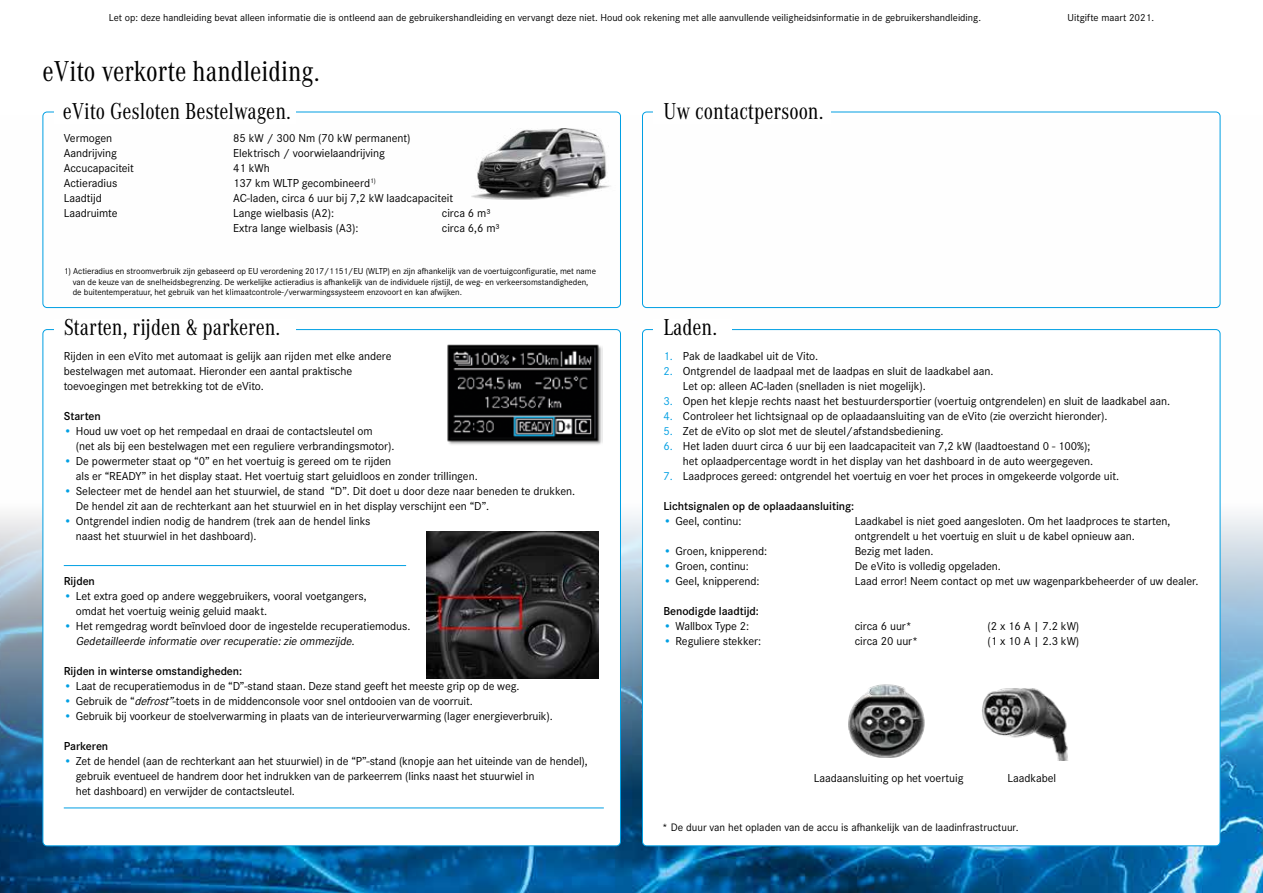
<style>
.page{position:relative;width:1263px;height:893px;background:#fff}
.page>*{position:absolute;margin:0;border:0;box-sizing:border-box;transform-origin:0 0}
.t1{font:30px "Corporate A Con";color:#000}
.t2{font:24px "Corporate A Con";color:#000}
.t3{font:12px/15px "Corporate S";letter-spacing:-.005em;color:#000}
.t4{font:600 12px "Corporate S";letter-spacing:-.005em;color:#000}
.t5{font:11.25px "Corporate S";color:#000}
.t6{font:10.5px "Corporate S";color:#000}
.t7{font:9px/10.5px "Corporate S";letter-spacing:-.005em;color:#000}
.s1{color:#009fe3}
.s2{font-style:italic}
</style>
<div class="page">
<img style="left:0;top:116px;width:1263px;height:777px">
<div style="left:43px;top:112px;width:578px;height:196px;border:1px solid #009fe3;border-radius:4px"></div>
<div style="left:642px;top:112px;width:578px;height:196px;border:1px solid #009fe3;border-radius:4px"></div>
<div style="left:43px;top:330px;width:577px;height:516px;background:#fff;border-radius:4px"></div>
<div style="left:642px;top:330px;width:578px;height:516px;background:#fff;border-radius:4px"></div>
<img style="left:447px;top:344px;width:156px;height:101px">
<hr style="left:64px;top:565px;width:342px;height:1px;background:#009fe3">
<hr style="left:64px;top:807px;width:540px;height:1px;background:#009fe3">
<img style="left:848px;top:684px;width:77px;height:74px">
<img style="left:982px;top:688px;width:86px;height:73px">
<div style="left:54px;top:103px;width:242px;height:20px;background:#fff"></div>
<div style="left:54px;top:319px;width:242px;height:20px;background:#fff"></div>
<div style="left:653px;top:319px;width:79px;height:20px;background:#fff"></div>
<div style="left:653px;top:103px;width:178px;height:20px;background:#fff"></div>
<img style="left:472px;top:128px;width:143px;height:71px">
<img style="left:426px;top:531px;width:172px;height:147px">
<p class="t6" style="left:109px;top:11px;width:874px">Let op: deze handleiding bevat alleen informatie die is ontleend aan de gebruikershandleiding en vervangt deze niet. Houd ook rekening met alle aanvullende veiligheidsinformatie in de gebruikershandleiding.</p>
<p class="t6" style="left:1068px;top:11px;width:88px">Uitgifte maart 2021.</p>
<h1 class="t1" style="left:43px;top:55px;width:279px">eVito verkorte handleiding.</h1>
<h2 class="t2" style="left:63px;top:98px;width:230px">eVito Gesloten Bestelwagen.</h2>
<p class="t3" style="left:64px;top:131px;width:50px">Vermogen</p>
<p class="t3" style="left:233px;top:131px;width:179px">85 kW / 300 Nm (70 kW permanent)</p>
<p class="t3" style="left:64px;top:146px;width:55px">Aandrijving</p>
<p class="t3" style="left:233px;top:146px;width:153px">Elektrisch / voorwielaandrijving</p>
<p class="t3" style="left:64px;top:161px;width:72px">Accucapaciteit</p>
<p class="t3" style="left:233px;top:161px;width:38px">41 kWh</p>
<p class="t3" style="left:64px;top:176px;width:55px">Actieradius</p>
<p class="t3" style="left:233px;top:176px;width:144px">137 km WLTP gecombineerd<sup>1)</sup></p>
<p class="t3" style="left:64px;top:191px;width:40px">Laadtijd</p>
<p class="t3" style="left:233px;top:191px;width:221px">AC-laden, circa 6 uur bij 7,2 kW laadcapaciteit</p>
<p class="t3" style="left:64px;top:206px;width:55px">Laadruimte</p>
<p class="t3" style="left:233px;top:206px;width:102px">Lange wielbasis (A2):</p>
<p class="t3" style="left:442px;top:206px;width:50px">circa 6 m³</p>
<p class="t3" style="left:233px;top:221px;width:127px">Extra lange wielbasis (A3):</p>
<p class="t3" style="left:442px;top:221px;width:59px">circa 6,6 m³</p>
<p class="t7" style="left:73px;top:266px;width:525px;text-indent:-9px">1) Actieradius en stroomverbruik zijn gebaseerd op EU verordening 2017/1151/EU (WLTP) en zijn afhankelijk van de voertuigconfiguratie, met name van de keuze van de snelheidsbegrenzing. De werkelijke actieradius is afhankelijk van de individuele rijstijl, de weg- en verkeersomstandigheden, de buitentemperatuur, het gebruik van het klimaatcontrole-/verwarmingssysteem enzovoort en kan afwijken.</p>
<h2 class="t2" style="left:663px;top:98px;width:161px">Uw contactpersoon.</h2>
<h2 class="t2" style="left:64px;top:314px;width:218px">Starten, rijden &amp; parkeren.</h2>
<h2 class="t2" style="left:663px;top:314px;width:55px">Laden.</h2>
<p class="t3" style="left:64px;top:348px;width:329px">Rijden in een eVito met automaat is gelijk aan rijden met elke andere bestelwagen met automaat. Hieronder een aantal praktische toevoegingen met betrekking tot de eVito.</p>
<p class="t4" style="left:64px;top:409px;width:39px">Starten</p>
<p class="t3" style="left:76px;top:423px;width:320px;text-indent:-12px"><span class="s1">•</span> Houd uw voet op het rempedaal en draai de contactsleutel om<br>(net als bij een bestelwagen met een reguliere verbrandingsmotor).</p>
<p class="t3" style="left:76px;top:453px;width:403px;text-indent:-12px"><span class="s1">•</span> De powermeter staat op “0” en het voertuig is gereed om te rijden<br>als er “READY” in het display staat. Het voertuig start geluidloos en zonder trillingen.</p>
<p class="t3" style="left:76px;top:483px;width:501px;text-indent:-12px"><span class="s1">•</span> Selecteer met de hendel aan het stuurwiel, de stand “D”. Dit doet u door deze naar beneden te drukken.<br>De hendel zit aan de rechterkant aan het stuurwiel en in het display verschijnt een “D”.</p>
<p class="t3" style="left:76px;top:513px;width:296px;text-indent:-12px"><span class="s1">•</span> Ontgrendel indien nodig de handrem (trek aan de hendel links naast het stuurwiel in het dashboard).</p>
<p class="t4" style="left:64px;top:574px;width:33px">Rijden</p>
<p class="t3" style="left:76px;top:588px;width:292px;text-indent:-12px"><span class="s1">•</span> Let extra goed op andere weggebruikers, vooral voetgangers, omdat het voertuig weinig geluid maakt.</p>
<p class="t3" style="left:76px;top:618px;width:336px;text-indent:-12px"><span class="s1">•</span> Het remgedrag wordt beïnvloed door de ingestelde recuperatiemodus.<br><span class="s2">Gedetailleerde informatie overrecuperatie:zie ommezijde.</span></p>
<p class="t4" style="left:64px;top:664px;width:180px">Rijden in winterse omstandigheden:</p>
<p class="t3" style="left:64px;top:678px;width:457px"><span class="s1">•</span> Laat de recuperatiemodus in de “D”-stand staan. Deze stand geeft het meeste grip op de weg.</p>
<p class="t3" style="left:64px;top:693px;width:410px"><span class="s1">•</span> Gebruik de “<span class="s2">defrost”</span>-toets in de middenconsole voor snel ontdooien van de voorruit.</p>
<p class="t3" style="left:64px;top:708px;width:491px"><span class="s1">•</span> Gebruik bij voorkeur de stoelverwarming in plaats van de interieurverwarming (lager energieverbruik).</p>
<p class="t4" style="left:64px;top:739px;width:46px">Parkeren</p>
<p class="t3" style="left:76px;top:753px;width:513px;text-indent:-12px"><span class="s1">•</span> Zet de hendel (aan de rechterkant aan het stuurwiel) in de “P”-stand (knopje aan het uiteinde van de hendel), gebruik eventueel de handrem door het indrukken van de parkeerrem (links naast het stuurwiel in<br>het dashboard) en verwijder de contactsleutel.</p>
<p class="t3" style="left:663px;top:348px;width:156px"><span class="s1">1.</span> Pak de laadkabel uit de Vito.</p>
<p class="t3" style="left:683px;top:363px;width:312px;text-indent:-20px"><span class="s1">2.</span> Ontgrendel de laadpaal met de laadpas en sluit de laadkabel aan.<br>Let op: alleen AC-laden (snelladen is niet mogelijk).</p>
<p class="t3" style="left:663px;top:393px;width:508px"><span class="s1">3.</span> Open het klepje rechts naast het bestuurdersportier (voertuig ontgrendelen) en sluit de laadkabel aan.</p>
<p class="t3" style="left:663px;top:408px;width:445px"><span class="s1">4.</span> Controleer het lichtsignaal op de oplaadaansluiting van de eVito (zie overzicht hieronder).</p>
<p class="t3" style="left:663px;top:423px;width:282px"><span class="s1">5.</span> Zet de eVito op slot met de sleutel/afstandsbediening.</p>
<p class="t3" style="left:663px;top:438px;width:431px;text-align:right"><span class="s1">6.</span> Het laden duurt circa 6 uur bij een laadcapaciteit van 7,2 kW (laadtoestand 0 - 100%); het oplaadpercentage wordt in het display van het dashboard in de auto weergegeven.</p>
<p class="t3" style="left:663px;top:468px;width:457px"><span class="s1">7.</span> Laadproces gereed: ontgrendel het voertuig en voer het proces in omgekeerde volgorde uit.</p>
<p class="t4" style="left:663px;top:499px;width:192px">Lichtsignalen op de oplaadaansluiting:</p>
<p class="t3" style="left:663px;top:513px;width:80px"><span class="s1">•</span> Geel, continu:</p>
<p class="t3" style="left:855px;top:513px;width:317px">Laadkabel is niet goed aangesloten. Om het laadproces te starten, ontgrendelt u het voertuig en sluit u de kabel opnieuw aan.</p>
<p class="t3" style="left:663px;top:543px;width:105px"><span class="s1">•</span> Groen, knipperend:</p>
<p class="t3" style="left:855px;top:543px;width:80px">Bezig met laden.</p>
<p class="t3" style="left:663px;top:558px;width:87px"><span class="s1">•</span> Groen, continu:</p>
<p class="t3" style="left:855px;top:558px;width:148px">De eVito is volledig opgeladen.</p>
<p class="t3" style="left:663px;top:573px;width:98px"><span class="s1">•</span> Geel, knipperend:</p>
<p class="t3" style="left:855px;top:573px;width:345px">Laad error! Neem contact op met uw wagenparkbeheerder of uw dealer.</p>
<p class="t4" style="left:663px;top:604px;width:97px">Benodigde laadtijd:</p>
<p class="t3" style="left:663px;top:618px;width:87px"><span class="s1">•</span> Wallbox Type 2:</p>
<p class="t3" style="left:855px;top:618px;width:59px">circa 6 uur*</p>
<p class="t3" style="left:987px;top:618px;width:93px">(2 x 16 A | 7.2 kW)</p>
<p class="t3" style="left:663px;top:633px;width:99px"><span class="s1">•</span> Reguliere stekker:</p>
<p class="t3" style="left:855px;top:633px;width:65px">circa 20 uur*</p>
<p class="t3" style="left:987px;top:633px;width:93px">(1 x 10 A | 2.3 kW)</p>
<p class="t3" style="left:814px;top:770px;width:151px">Laadaansluiting op het voertuig</p>
<p class="t3" style="left:1008px;top:770px;width:50px">Laadkabel</p>
<p class="t5" style="left:662px;top:821px;width:358px">* De duur van het opladen van de accu is afhankelijk van de laadinfrastructuur.</p>
</div>
